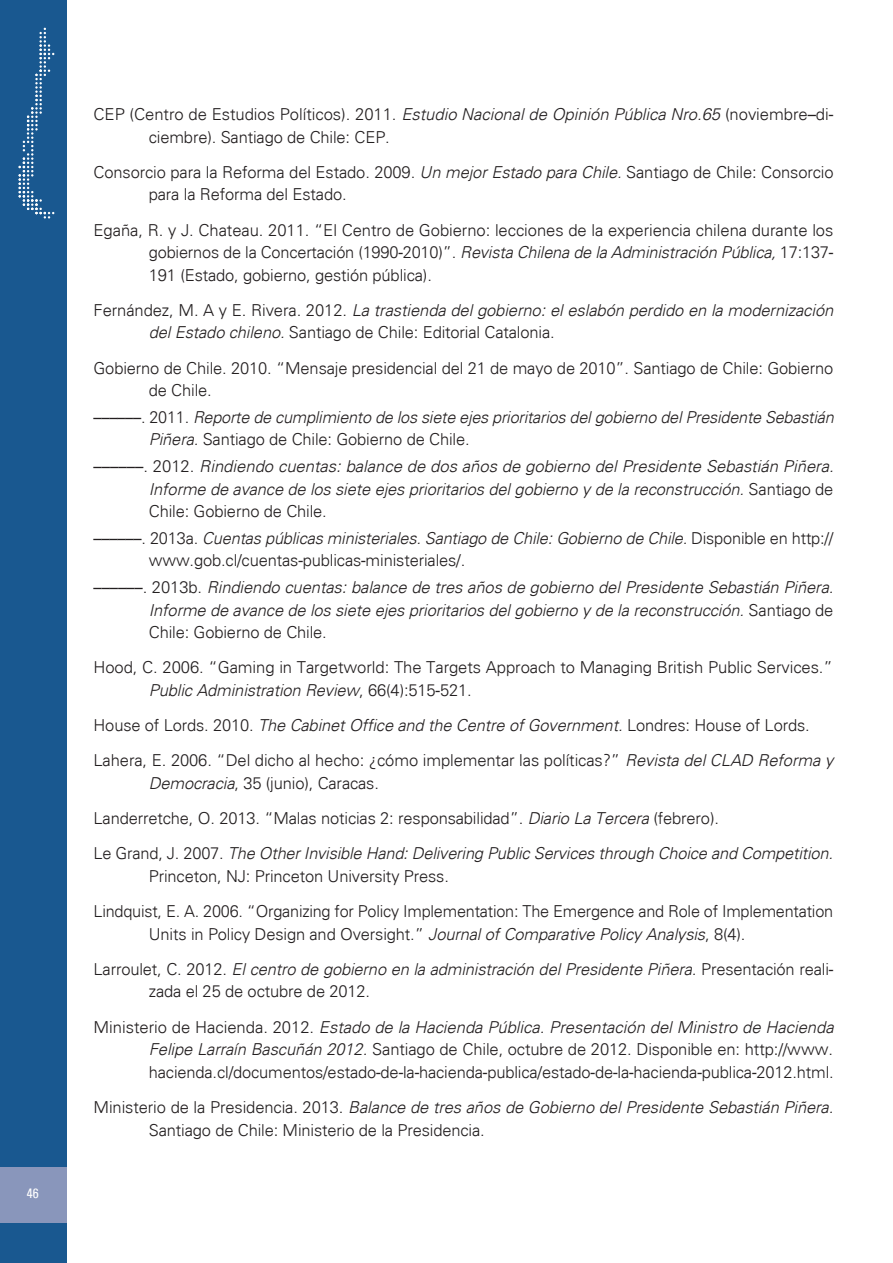
<style>
.page{position:relative;width:893px;height:1263px;background:#fff}
.page>*{position:absolute;margin:0;border:0;box-sizing:border-box;transform-origin:0 0}
.Sin_espaciado{font:300 16.5px/22.5px "Univers";letter-spacing:-.01em;color:#231f20}
.Sin_espaciado-2{font:italic 300 16.5px/22.5px "Univers";letter-spacing:-.01em;color:#231f20}
.t1{font:condensed 13.5px "Univers";color:#fff}
.s1{font-style:italic}
.s2{font-style:normal}
</style>
<div class="page">
<div style="left:0;top:0;width:67px;height:1263px;background:#195890"></div>
<svg style="left:19px;top:28px;width:35px;height:191px"></svg>
<div style="left:0;top:1167px;width:67px;height:55px;background:#8996bb"></div>
<p class="t1" style="left:27px;top:1184px;width:13px">46</p>
<p class="Sin_espaciado" style="left:149px;top:102px;width:686px;text-indent:-55px">CEP (Centro de Estudios Políticos). 2011. <span class="s1">Estudio Nacional de Opinión Pública Nro.65</span> (noviembre–di&shy;ciembre). Santiago de Chile: CEP.</p>
<p class="Sin_espaciado" style="left:149px;top:160px;width:686px;text-indent:-55px">Consorcio para la Reforma del Estado. 2009. <span class="s1">Un mejor Estado para Chile.</span> Santiago de Chile: Consorcio para la Reforma del Estado.</p>
<p class="Sin_espaciado" style="left:149px;top:218px;width:686px;text-align:justify;text-indent:-55px">Egaña, R. y J. Chateau. 2011. “El Centro de Gobierno: lecciones de la experiencia chilena durante los gobiernos de la Concertación (1990-2010)”. <span class="s1">Revista Chilena de la Administración Pública,</span> 17:137- 191 (Estado, gobierno, gestión pública).</p>
<p class="Sin_espaciado-2" style="left:149px;top:298px;width:686px;text-indent:-55px"><span class="s2">Fernández, M. A y E. Rivera. 2012.</span> La trastienda del gobierno: el eslabón perdido en la modernización del Estado chileno. <span class="s2">Santiago de Chile: Editorial Catalonia.</span></p>
<p class="Sin_espaciado" style="left:149px;top:356px;width:686px;text-indent:-55px">Gobierno de Chile. 2010. “Mensaje presidencial del 21 de mayo de 2010”. Santiago de Chile: Gobierno de Chile.</p>
<p class="Sin_espaciado-2" style="left:149px;top:405px;width:686px;text-indent:-55px"><span class="s2">––––––. 2011.</span> Reporte de cumplimiento de los siete ejes prioritarios del gobierno del Presidente Sebastián<br>Piñera. <span class="s2">Santiago de Chile: Gobierno de Chile.</span></p>
<p class="Sin_espaciado-2" style="left:149px;top:455px;width:686px;text-align:justify;text-indent:-55px"><span class="s2">––––––. 2012.</span> Rindiendo cuentas: balance de dos años de gobierno del Presidente Sebastián Piñera.<br>Informe de avance de los siete ejes prioritarios del gobierno y de la reconstrucción. <span class="s2">Santiago de Chile: Gobierno de Chile.</span></p>
<p class="Sin_espaciado" style="left:149px;top:526px;width:686px;text-indent:-55px">––––––. 2013a. <span class="s1">Cuentas públicas ministeriales. Santiago de Chile: Gobierno de Chile.</span> Disponible en http:// www.gob.cl/cuentas-publicas-ministeriales/.</p>
<p class="Sin_espaciado-2" style="left:149px;top:576px;width:686px;text-align:justify;text-indent:-55px"><span class="s2">––––––. 2013b.</span> Rindiendo cuentas: balance de tres años de gobierno del Presidente Sebastián Piñera.<br>Informe de avance de los siete ejes prioritarios del gobierno y de la reconstrucción. <span class="s2">Santiago de Chile: Gobierno de Chile.</span></p>
<p class="Sin_espaciado" style="left:149px;top:656px;width:685px;text-indent:-55px">Hood, C. 2006. “Gaming in Targetworld: The Targets Approach to Managing British Public Services.”<br><span class="s1">Public Administration Review</span>, 66(4):515-521.</p>
<p class="Sin_espaciado-2" style="left:94px;top:714px;width:718px"><span class="s2">House of Lords. 2010.</span> The Cabinet Office and the Centre of Government. <span class="s2">Londres: House of Lords.</span></p>
<p class="Sin_espaciado" style="left:149px;top:749px;width:686px;text-indent:-55px">Lahera, E. 2006. “Del dicho al hecho: ¿cómo implementar las políticas?” <span class="s1">Revista del CLAD Reforma y<br>Democracia</span>, 35 (junio), Caracas.</p>
<p class="Sin_espaciado" style="left:94px;top:807px;width:627px">Landerretche, O. 2013. “Malas noticias 2: responsabilidad”. <span class="s1">Diario La Tercera</span> (febrero).</p>
<p class="Sin_espaciado-2" style="left:149px;top:842px;width:686px;text-indent:-55px"><span class="s2">Le Grand, J. 2007.</span> The Other Invisible Hand: Delivering Public Services through Choice and Competition.<br><span class="s2">Princeton, NJ: Princeton University Press.</span></p>
<p class="Sin_espaciado" style="left:149px;top:900px;width:686px;text-indent:-55px">Lindquist, E. A. 2006. “Organizing for Policy Implementation: The Emergence and Role of Implementation<br>Units in Policy Design and Oversight.” <span class="s1">Journal of Comparative Policy Analysis</span>, 8(4).</p>
<p class="Sin_espaciado" style="left:149px;top:957px;width:686px;text-indent:-55px">Larroulet, C. 2012. <span class="s1">El centro de gobierno en la administración del Presidente Piñera.</span> Presentación reali&shy;zada el 25 de octubre de 2012.</p>
<p class="Sin_espaciado" style="left:149px;top:1015px;width:687px;text-align:justify;text-indent:-55px">Ministerio de Hacienda. 2012. <span class="s1">Estado de la Hacienda Pública. Presentación del Ministro de Hacienda Felipe Larraín Bascuñán 2012.</span> Santiago de Chile, octubre de 2012. Disponible en: http://www. hacienda.cl/documentos/estado-de-la-hacienda-publica/estado-de-la-hacienda-publica-2012.html.</p>
<p class="Sin_espaciado" style="left:149px;top:1095px;width:686px;text-indent:-55px">Ministerio de la Presidencia. 2013. <span class="s1">Balance de tres años de Gobierno del Presidente Sebastián Piñera.<br></span>Santiago de Chile: Ministerio de la Presidencia.</p>
</div>
